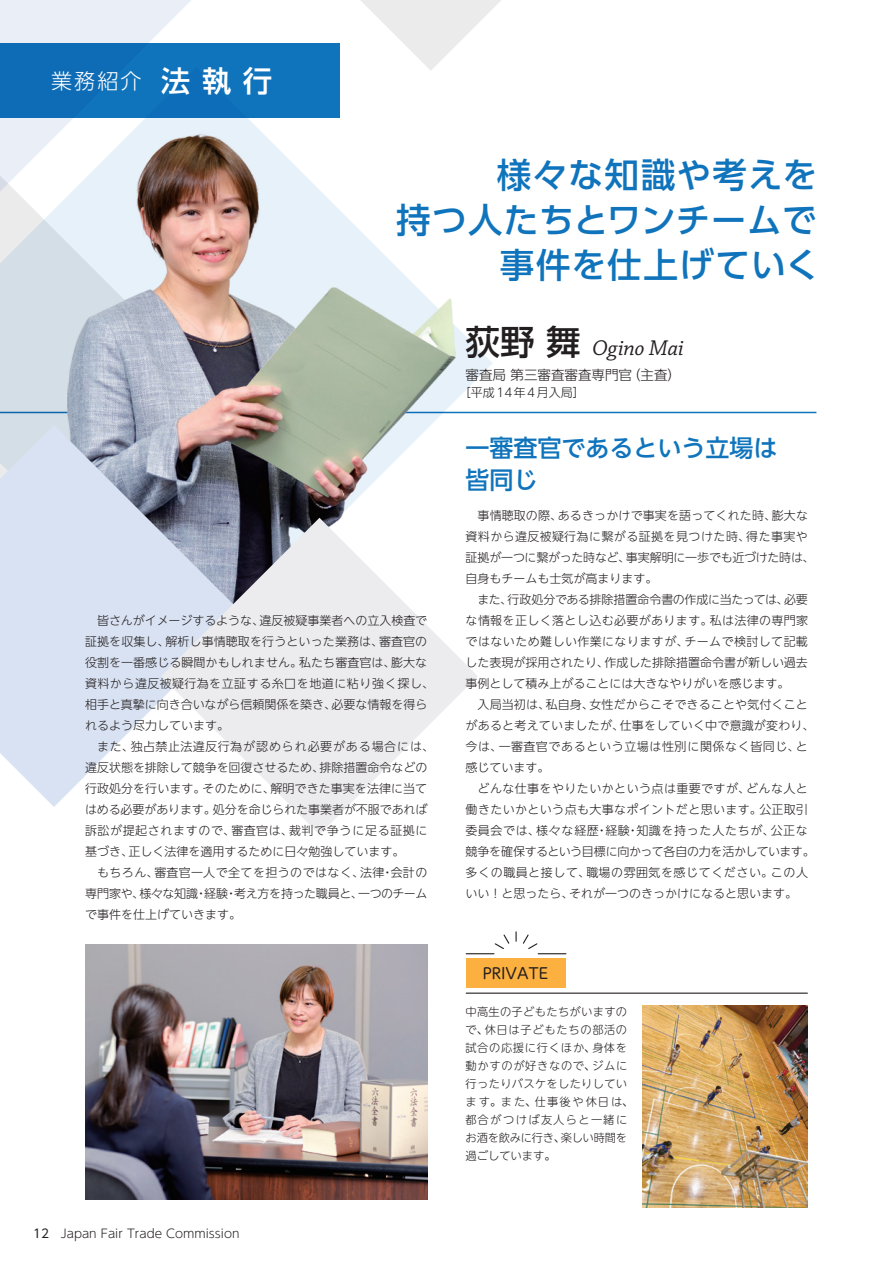
<style>
.page{position:relative;width:893px;height:1263px;background:#fff}
.page>*{position:absolute;margin:0;border:0;box-sizing:border-box;transform-origin:0 0}
.t1{font:500 34.5px/45px "UD Shin Go Pro";letter-spacing:.035em;color:#1074bc;text-align:right}
.t2{font:500 24px/31.5px "UD Shin Go NT Pro";color:#1074bc}
.t3{font:italic 22.5px "Chaparral Pro";letter-spacing:-.005em;color:#231f20}
.t4{font:300 21px "UD Shin Go NT Pro";color:#fff}
.t5{font:15px "UD Shin M Go Pro";color:#231f20}
.t6{font:300 13.5px "UD Shin Go Pro";color:#231f20}
.t7{font:300 12px/21px "UD Shin Go NT Pro";letter-spacing:.005em;color:#231f20}
.t8{font:300 12px/21px "UD Shin Go NT Pro";letter-spacing:.03em;color:#231f20}
.t9{font:300 12px "UD Shin Go Pro";color:#231f20}
.t10{font:300 12px "UD Shin Go Pro";letter-spacing:.06em;color:#231f20}
.t11{font:300 11.25px/18px "UD Shin M Go Pro";letter-spacing:.035em;color:#231f20}
.s1{font-weight:500;font-size:29.25px}
.s2{font-family:"UD Shin Go Pro";font-weight:500;font-style:normal;font-size:34.5px}
.s3{font-weight:400}
</style>
<div class="page">
<hr style="left:0;top:412px;width:816px;height:1px;background:#1074bc">
<svg style="left:234px;top:118px;width:259px;height:296px"></svg>
<svg style="left:0;top:0;width:202px;height:44px"></svg>
<svg style="left:0;top:118px;width:234px;height:307px;background:#e0e7ee"></svg>
<svg style="left:310px;top:0;width:191px;height:70px"></svg>
<img style="left:33px;top:129px;width:430px;height:389px">
<svg style="left:0;top:425px;width:245px;height:382px;background:#cbd2e0"></svg>
<svg style="left:161px;top:518px;width:317px;height:316px;fill:#ececee"></svg>
<div style="left:0;top:44px;width:340px;height:74px;background:#1074bc"></div>
<img style="left:85px;top:944px;width:342px;height:255px">
<img style="left:642px;top:1006px;width:166px;height:202px">
<div style="left:466px;top:958px;width:99px;height:30px;background:#fbb03f"></div>
<svg style="left:465px;top:931px;width:102px;height:24px"></svg>
<hr style="left:466px;top:992px;width:341px;height:2px;background:#231f20">
<h3 class="t4" style="left:51px;top:64px;width:223px">業務紹介 <span class="s1">法執行</span></h3>
<h1 class="t1" style="left:396px;top:151px;width:425px">様々な知識や考えを<br>持つ人たちとワンチームで事件を仕上げていく</h1>
<h3 class="t3" style="left:466px;top:335px;width:220px"><span class="s2">荻野 舞</span> Ogino Mai</h3>
<p class="t6" style="left:466px;top:364px;width:217px">審査局第三審査審査専門官（主査）</p>
<p class="t10" style="left:459px;top:382px;width:127px">［平成14年4月入局］</p>
<p class="t7" style="left:85px;top:610px;width:350px;text-indent:12px">皆さんがイメージするような、違反被疑事業者への立入検査で証拠を収集し、解析し事情聴取を行うといった業務は、審査官の役割を一番感じる瞬間かもしれません。私たち審査官は、膨大な資料から違反被疑行為を立証する糸口を地道に粘り強く探し、相手と真摯に向き合いながら信頼関係を築き、必要な情報を得られるよう尽力しています。</p>
<p class="t7" style="left:85px;top:736px;width:350px;text-indent:12px">また、独占禁止法違反行為が認められ必要がある場合には、違反状態を排除して競争を回復させるため、排除措置命令などの行政処分を行います。そのために、解明できた事実を法律に当てはめる必要があります。処分を命じられた事業者が不服であれば訴訟が提起されますので、審査官は、裁判で争うに足る証拠に基づき、正しく法律を適用するために日々勉強しています。</p>
<p class="t7" style="left:85px;top:862px;width:344px;text-align:justify;text-indent:12px">もちろん、審査官一人で全てを担うのではなく、法律・会計の専門家や、様々な知識・経験・考え方を持った職員と、一つのチームで事件を仕上げていきます。</p>
<p class="t9" style="left:33px;top:1223px;width:208px"><span class="s3">12</span> Japan Fair Trade Commission</p>
<h2 class="t2" style="left:466px;top:432px;width:313px">一審査官であるという立場は皆同じ</h2>
<p class="t7" style="left:466px;top:505px;width:350px;text-indent:12px">事情聴取の際、あるきっかけで事実を語ってくれた時、膨大な資料から違反被疑行為に繋がる証拠を見つけた時、得た事実や証拠が一つに繋がった時など、事実解明に一歩でも近づけた時は、自身もチームも士気が高まります。</p>
<p class="t7" style="left:466px;top:589px;width:344px;text-align:justify;text-indent:12px">また、行政処分である排除措置命令書の作成に当たっては、必要な情報を正しく落とし込む必要があります。私は法律の専門家ではないため難しい作業になりますが、チームで検討して記載した表現が採用されたり、作成した排除措置命令書が新しい過去事例として積み上がることには大きなやりがいを感じます。</p>
<p class="t7" style="left:466px;top:694px;width:350px;text-indent:12px">入局当初は、私自身、女性だからこそできることや気付くことがあると考えていましたが、仕事をしていく中で意識が変わり、今は、一審査官であるという立場は性別に関係なく皆同じ、と感じています。</p>
<p class="t8" style="left:466px;top:778px;width:351px;text-indent:12px">どんな仕事をやりたいかという点は重要ですが、どんな人と働きたいかという点も大事なポイントだと思います。公正取引委員会では、様々な経歴・経験・知識を持った人たちが、公正な競争を確保するという目標に向かって各自の力を活かしています。多くの職員と接して、職場の雰囲気を感じてください。この人いい！と思ったら、それが一つのきっかけになると思います。</p>
<p class="t5" style="left:483px;top:961px;width:67px">PRIVATE</p>
<p class="t11" style="left:466px;top:1002px;width:169px">中高生の子どもたちがいますので、休日は子どもたちの部活の試合の応援に行くほか、身体を動かすのが好きなので、ジムに行ったりバスケをしたりしています。また、仕事後や休日は、都合がつけば友人らと一緒にお酒を飲みに行き、楽しい時間を過ごしています。</p>
</div>
